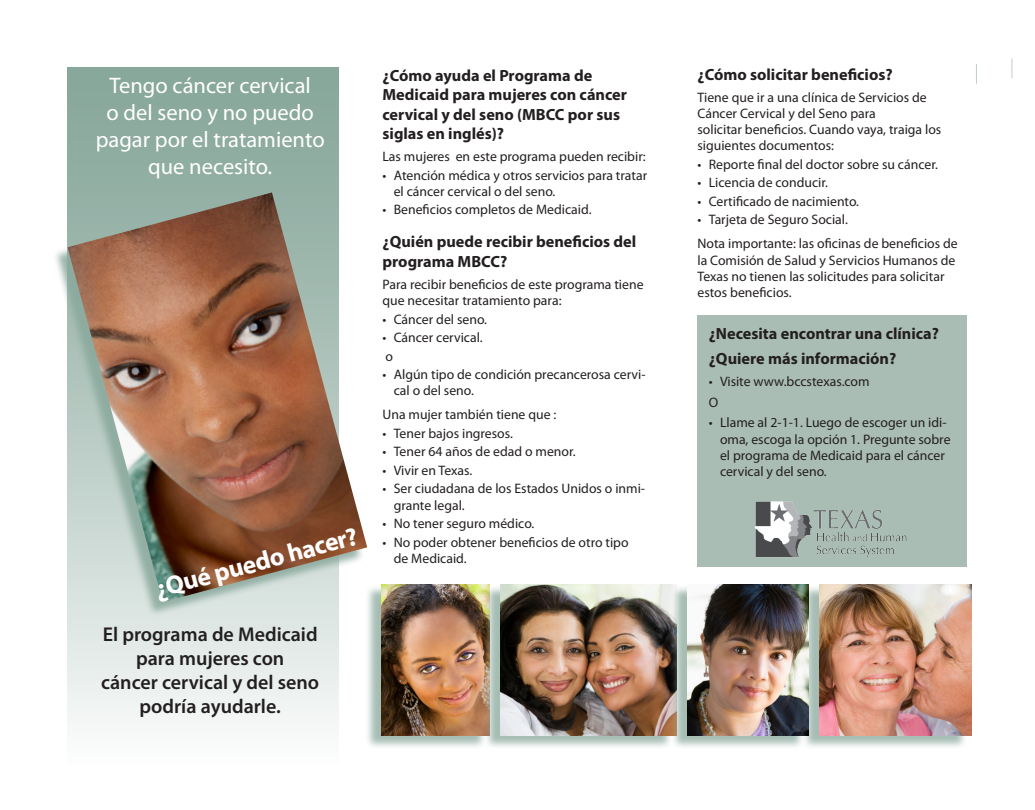
<style>
.page{position:relative;width:1035px;height:810px;background:#fff}
.page>*{position:absolute;margin:0;border:0;box-sizing:border-box;transform-origin:0 0}
.t1{font:700 25.62px "Myriad Pro";color:#fff}
.t2{font:22.5px/27px "Myriad Pro";color:#fff;text-align:center}
.t3{font:600 20px/24px "Myriad Pro";color:#231f20;text-align:center}
.heading{font:700 16.25px/19.5px "Myriad Pro";color:#231f20}
.bullet{font:13.75px/16.2px "Myriad Pro";color:#231f20}
.body{font:13.75px/16.2px "Myriad Pro";color:#231f20}
</style>
<div class="page">
<svg style="left:976px;top:64px;width:1px;height:20px"></svg>
<svg style="left:1012px;top:58px;width:1px;height:20px"></svg>
<div style="left:698px;top:315px;width:270px;height:252px;background:#aabdb4"></div>
<div style="left:365px;top:585px;width:122px;height:165px;background:#89a89c;opacity:.75"></div>
<img style="left:382px;top:584px;width:108px;height:152px">
<div style="left:484px;top:585px;width:189px;height:165px;background:#89a89c;opacity:.75"></div>
<img style="left:501px;top:584px;width:176px;height:152px">
<div style="left:802px;top:585px;width:166px;height:165px;background:#89a89c;opacity:.75"></div>
<img style="left:819px;top:584px;width:152px;height:152px">
<div style="left:670px;top:585px;width:135px;height:165px;background:#89a89c;opacity:.75"></div>
<img style="left:687px;top:584px;width:121px;height:152px">
<svg style="left:68px;top:68px;width:271px;height:656px;background:#b7cac2"></svg>
<div style="left:53px;top:195px;width:312px;height:422px;background:#89a89c;opacity:.85"></div>
<img style="left:68px;top:192px;width:299px;height:410px">
<img style="left:755px;top:501px;width:152px;height:56px">
<p class="t2" style="left:96px;top:72px;width:230px">Tengo cáncer cervical<br>o del seno y no puedo pagar por el tratamiento que necesito.</p>
<p class="t1" style="left:151px;top:573px;width:210px;rotate:-15deg">¿Qué puedo hacer?</p>
<p class="t3" style="left:101px;top:621px;width:220px">El programa de Medicaid para mujeres con<br>cáncer cervical y del seno podría ayudarle.</p>
<p class="heading" style="left:382px;top:65px;width:246px">¿Cómo ayuda el Programa de<br>Medicaid para mujeres con cáncer cervical y del seno (MBCC por sus siglas en inglés)?</p>
<p class="body" style="left:382px;top:148px;width:265px">Las mujeres en este programa pueden recibir:</p>
<p class="bullet" style="left:394px;top:167px;width:255px;text-indent:-11px">• Atención médica y otros servicios para tratar el cáncer cervical o del seno.</p>
<p class="bullet" style="left:382px;top:202px;width:211px">• Beneficios completos de Medicaid.</p>
<p class="heading" style="left:382px;top:232px;width:255px">¿Quién puede recibir beneficios del programa MBCC?</p>
<p class="body" style="left:382px;top:276px;width:263px">Para recibir beneficios de este programa tiene que necesitar tratamiento para:</p>
<p class="bullet" style="left:382px;top:311px;width:106px">• Cáncer del seno.</p>
<p class="bullet" style="left:382px;top:329px;width:102px">• Cáncer cervical.</p>
<p class="body" style="left:385px;top:348px;width:9px">o</p>
<p class="bullet" style="left:394px;top:366px;width:253px;text-indent:-11px">• Algún tipo de condición precancerosa cervi&shy;cal o del seno.</p>
<p class="body" style="left:382px;top:407px;width:175px">Una mujer también tiene que :</p>
<p class="bullet" style="left:382px;top:425px;width:132px">• Tener bajos ingresos.</p>
<p class="bullet" style="left:382px;top:444px;width:195px">• Tener 64 años de edad o menor.</p>
<p class="bullet" style="left:382px;top:462px;width:91px">• Vivir en Texas.</p>
<p class="bullet" style="left:394px;top:481px;width:253px;text-indent:-11px">• Ser ciudadana de los Estados Unidos o inmi&shy;grante legal.</p>
<p class="bullet" style="left:382px;top:515px;width:153px">• No tener seguro médico.</p>
<p class="bullet" style="left:394px;top:534px;width:236px;text-indent:-11px">• No poder obtener beneficios de otro tipo de Medicaid.</p>
<p class="heading" style="left:698px;top:64px;width:197px">¿Cómo solicitar beneficios?</p>
<p class="body" style="left:698px;top:89px;width:245px">Tiene que ir a una clínica de Servicios de Cáncer Cervical y del Seno para<br>solicitar beneficios. Cuando vaya, traiga los siguientes documentos:</p>
<p class="bullet" style="left:698px;top:156px;width:242px">• Reporte final del doctor sobre su cáncer.</p>
<p class="bullet" style="left:698px;top:174px;width:132px">• Licencia de conducir.</p>
<p class="bullet" style="left:698px;top:193px;width:163px">• Certificado de nacimiento.</p>
<p class="bullet" style="left:698px;top:211px;width:152px">• Tarjeta de Seguro Social.</p>
<p class="body" style="left:698px;top:235px;width:262px">Nota importante: las oficinas de beneficios de la Comisión de Salud y Servicios Humanos de Texas no tienen las solicitudes para solicitar estos beneficios.</p>
<p class="heading" style="left:709px;top:323px;width:232px">¿Necesita encontrar una clínica?</p>
<p class="heading" style="left:709px;top:348px;width:189px">¿Quiere más información?</p>
<p class="bullet" style="left:709px;top:373px;width:162px">• Visite www.bccstexas.com</p>
<p class="body" style="left:709px;top:394px;width:11px">O</p>
<p class="bullet" style="left:720px;top:414px;width:232px;text-indent:-11px">• Llame al 2-1-1. Luego de escoger un idi&shy;oma, escoga la opción 1. Pregunte sobre el programa de Medicaid para el cáncer cervical y del seno.</p>
</div>
